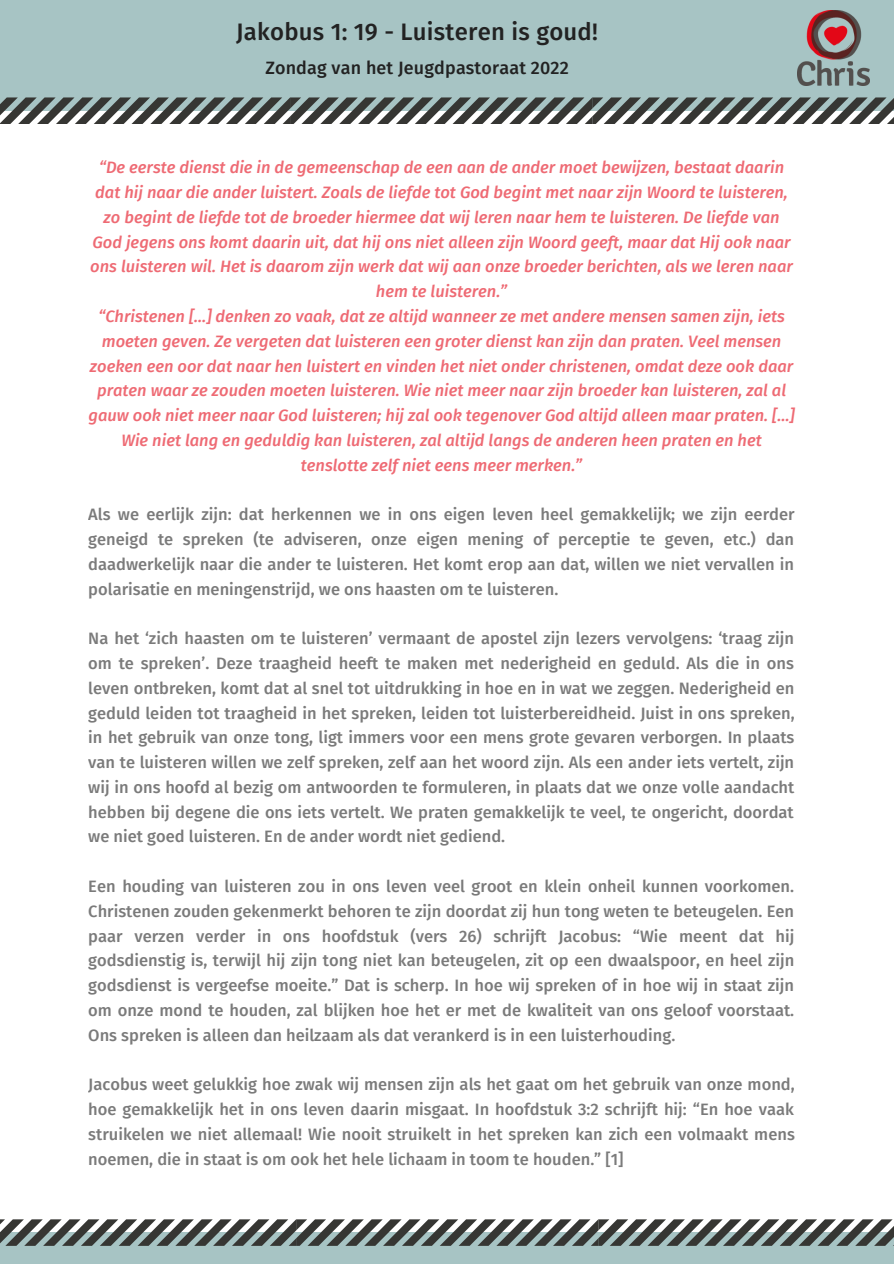
<style>
.page{position:relative;width:894px;height:1264px;background:#fff}
.page>*{position:absolute;margin:0;border:0;box-sizing:border-box;transform-origin:0 0}
.t1{font:500 23.85px "Fira Sans";letter-spacing:.01em;color:#222}
.t2{font:500 17.85px "Fira Sans";letter-spacing:.01em;color:#222}
.t3{font:500 16.5px/24.8px "Fira Sans";color:#222;text-align:justify}
.t4{font:italic 500 16.5px/24.8px "Fira Sans";color:#e30717;text-align:center}
</style>
<div class="page">
<div style="left:0;top:0;width:893px;height:111px;background:#a7c4c4"></div>
<div style="left:0;top:1232px;width:893px;height:31px;background:#a7c4c4"></div>
<svg style="left:0;top:98px;width:893px;height:26px"></svg>
<svg style="left:0;top:1219px;width:893px;height:26px"></svg>
<img style="left:797px;top:10px;width:72px;height:76px">
<p class="t1" style="left:236px;top:18px;width:363px">Jakobus 1: 19 - Luisteren is goud!</p>
<p class="t2" style="left:265px;top:57px;width:305px">Zondag van het Jeugdpastoraat 2022</p>
<p class="t4" style="left:88px;top:155px;width:707px">“De eerste dienst die in de gemeenschap de een aan de ander moet bewijzen, bestaat daarin dat hij naar die ander luistert. Zoals de liefde tot God begint met naar zijn Woord te luisteren, zo begint de liefde tot de broeder hiermee dat wij leren naar hem te luisteren. De liefde van God jegens ons komt daarin uit, dat hij ons niet alleen zijn Woord geeft, maar dat Hij ook naar ons luisteren wil. Het is daarom zijn werk dat wij aan onze broeder berichten, als we leren naar hem te luisteren.”<br>“Christenen […] denken zo vaak, dat ze altijd wanneer ze met andere mensen samen zijn, iets moeten geven. Ze vergeten dat luisteren een groter dienst kan zijn dan praten. Veel mensen zoeken een oor dat naar hen luistert en vinden het niet onder christenen, omdat deze ook daar praten waar ze zouden moeten luisteren. Wie niet meer naar zijn broeder kan luisteren, zal al gauw ook niet meer naar God luisteren; hij zal ook tegenover God altijd alleen maar praten. […] Wie niet lang en geduldig kan luisteren, zal altijd langs de anderen heen praten en het tenslotte zelf niet eens meer merken.”</p>
<p class="t3" style="left:88px;top:502px;width:707px">Als we eerlijk zijn: dat herkennen we in ons eigen leven heel gemakkelijk; we zijn eerder geneigd te spreken (te adviseren, onze eigen mening of perceptie te geven, etc.) dan daadwerkelijk naar die ander te luisteren. Het komt erop aan dat, willen we niet vervallen in polarisatie en meningenstrijd, we ons haasten om te luisteren.</p>
<p class="t3" style="left:88px;top:626px;width:707px">Na het ‘zich haasten om te luisteren’ vermaant de apostel zijn lezers vervolgens: ‘traag zijn om te spreken’. Deze traagheid heeft te maken met nederigheid en geduld. Als die in ons leven ontbreken, komt dat al snel tot uitdrukking in hoe en in wat we zeggen. Nederigheid en geduld leiden tot traagheid in het spreken, leiden tot luisterbereidheid. Juist in ons spreken, in het gebruik van onze tong, ligt immers voor een mens grote gevaren verborgen. In plaats van te luisteren willen we zelf spreken, zelf aan het woord zijn. Als een ander iets vertelt, zijn wij in ons hoofd al bezig om antwoorden te formuleren, in plaats dat we onze volle aandacht hebben bij degene die ons iets vertelt. We praten gemakkelijk te veel, te ongericht, doordat we niet goed luisteren. En de ander wordt niet gediend.</p>
<p class="t3" style="left:88px;top:874px;width:707px">Een houding van luisteren zou in ons leven veel groot en klein onheil kunnen voorkomen.<br>Christenen zouden gekenmerkt behoren te zijn doordat zij hun tong weten te beteugelen. Een paar verzen verder in ons hoofdstuk (vers 26) schrijft Jacobus: “Wie meent dat hij godsdienstig is, terwijl hij zijn tong niet kan beteugelen, zit op een dwaalspoor, en heel zijn godsdienst is vergeefse moeite.” Dat is scherp. In hoe wij spreken of in hoe wij in staat zijn om onze mond te houden, zal blijken hoe het er met de kwaliteit van ons geloof voorstaat.<br>Ons spreken is alleen dan heilzaam als dat verankerd is in een luisterhouding.</p>
<p class="t3" style="left:88px;top:1072px;width:707px">Jacobus weet gelukkig hoe zwak wij mensen zijn als het gaat om het gebruik van onze mond, hoe gemakkelijk het in ons leven daarin misgaat. In hoofdstuk 3:2 schrijft hij: “En hoe vaak struikelen we niet allemaal! Wie nooit struikelt in het spreken kan zich een volmaakt mens noemen, die in staat is om ook het hele lichaam in toom te houden.” [1]</p>
</div>
